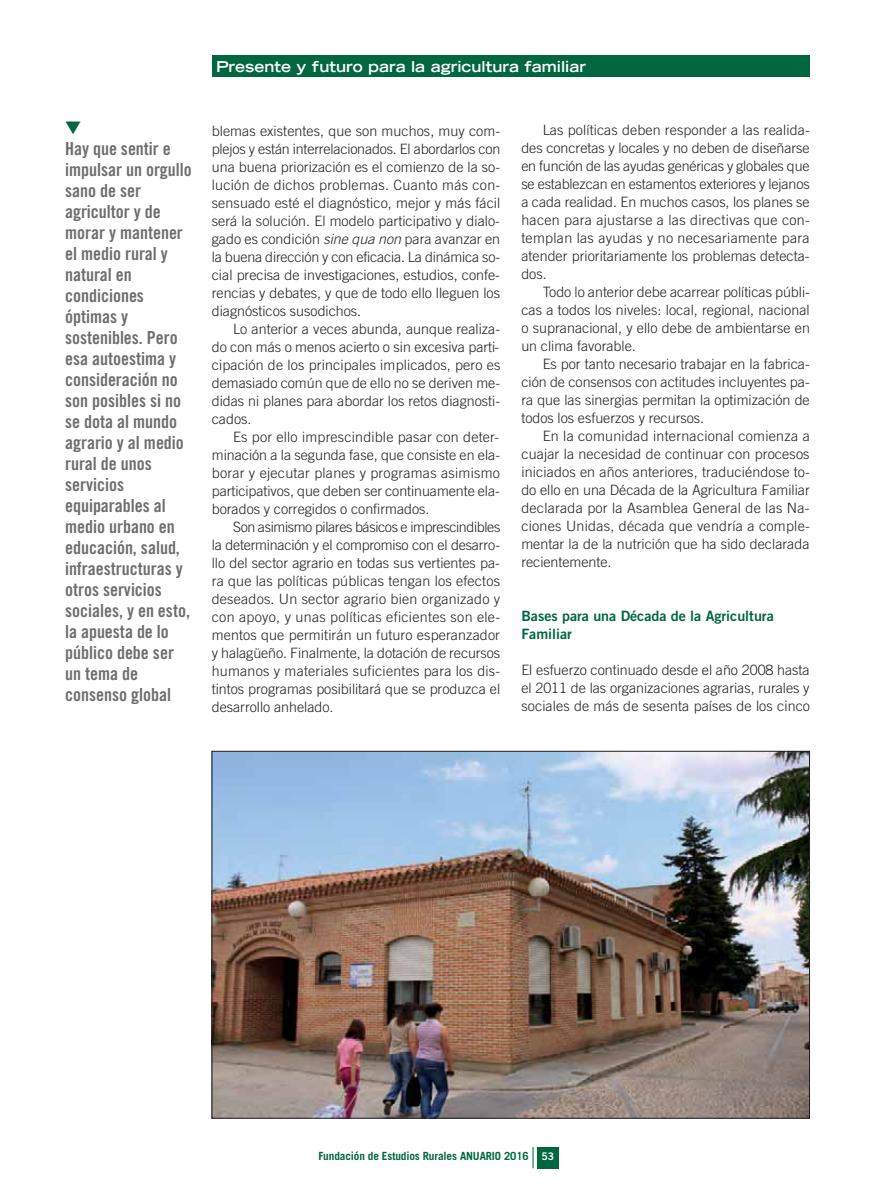
<style>
.page{position:relative;width:876px;height:1198px;background:#fff}
.page>*{position:absolute;margin:0;border:0;box-sizing:border-box;transform-origin:0 0}
.t1{font:18px/21px "Trade Gothic Bold Cond Twenty";color:#6d6e70}
.t2{font:700 expanded 15px "Trade Gothic LH";color:#fff}
.t3{font:300 14.25px/18px "Trade Gothic";color:#231f20;text-align:justify}
.t4{font:14.25px/18px "Trade Gothic Bold Two";color:#00673e}
.t5{font:700 11.25px "Trade Gothic";letter-spacing:-.01em;color:#00673e}
.s1{font-style:italic}
.s2{font-family:"Trade Gothic Bold Two";font-weight:400;font-size:10.5px;color:#fff}
</style>
<div class="page">
<div style="left:212px;top:55px;width:597px;height:22px;background:#00673e"></div>
<div style="left:537px;top:1147px;width:21px;height:21px;background:#00673e"></div>
<svg style="left:532px;top:1147px;width:1px;height:21px"></svg>
<img style="left:214px;top:753px;width:593px;height:363px">
<p class="t1" style="left:65px;top:139px;width:128px">Hay que sentir e impulsar un orgullo sano de ser agricultor y de morar y mantener el medio rural y natural en condiciones óptimas y sostenibles. Pero esa autoestima y consideración no son posibles si no se dota al mundo agrario y al medio rural de unos servicios equiparables al medio urbano en educación, salud, infraestructuras y otros servicios sociales, y en esto, la apuesta de lo público debe ser un tema de consenso global</p>
<p class="t2" style="left:216px;top:61px;width:371px">Presente y futuro para la agricultura familiar</p>
<p class="t3" style="left:212px;top:123px;width:290px">blemas existentes, que son muchos, muy com&shy;plejos y están interrelacionados. El abordarlos con una buena priorización es el comienzo de la so&shy;lución de dichos problemas. Cuanto más con&shy;sensuado esté el diagnóstico, mejor y más fácil será la solución. El modelo participativo y dialo&shy;gado es condición <span class="s1">sine qua non</span> para avanzar en la buena dirección y con eficacia. La dinámica so&shy;cial precisa de investigaciones, estudios, confe&shy;rencias y debates, y que de todo ello lleguen los diagnósticos susodichos.</p>
<p class="t3" style="left:212px;top:321px;width:290px;text-indent:21px">Lo anterior a veces abunda, aunque realiza&shy;do con más o menos acierto o sin excesiva parti&shy;cipación de los principales implicados, pero es demasiado común que de ello no se deriven me&shy;didas ni planes para abordar los retos diagnosti&shy;cados.</p>
<p class="t3" style="left:212px;top:429px;width:290px;text-indent:21px">Es por ello imprescindible pasar con deter&shy;minación a la segunda fase, que consiste en ela&shy;borar y ejecutar planes y programas asimismo participativos, que deben ser continuamente ela&shy;borados y corregidos o confirmados.</p>
<p class="t3" style="left:212px;top:519px;width:290px;text-indent:21px">Son asimismo pilares básicos e imprescindibles la determinación y el compromiso con el desarro&shy;llo del sector agrario en todas sus vertientes pa&shy;ra que las políticas públicas tengan los efectos deseados. Un sector agrario bien organizado y con apoyo, y unas políticas eficientes son ele&shy;mentos que permitirán un futuro esperanzador y halagüeño. Finalmente, la dotación de recursos humanos y materiales suficientes para los dis&shy;tintos programas posibilitará que se produzca el desarrollo anhelado.</p>
<p class="t3" style="left:521px;top:123px;width:290px;text-indent:21px">Las políticas deben responder a las realida&shy;des concretas y locales y no deben de diseñarse en función de las ayudas genéricas y globales que se establezcan en estamentos exteriores y lejanos a cada realidad. En muchos casos, los planes se hacen para ajustarse a las directivas que con&shy;templan las ayudas y no necesariamente para atender prioritariamente los problemas detecta&shy;dos.</p>
<p class="t3" style="left:521px;top:285px;width:290px;text-indent:21px">Todo lo anterior debe acarrear políticas públi&shy;cas a todos los niveles: local, regional, nacional o supranacional, y ello debe de ambientarse en un clima favorable.</p>
<p class="t3" style="left:521px;top:357px;width:290px;text-indent:21px">Es por tanto necesario trabajar en la fabrica&shy;ción de consensos con actitudes incluyentes pa&shy;ra que las sinergias permitan la optimización de todos los esfuerzos y recursos.</p>
<p class="t3" style="left:521px;top:429px;width:290px;text-indent:21px">En la comunidad internacional comienza a cuajar la necesidad de continuar con procesos iniciados en años anteriores, traduciéndose to&shy;do ello en una Década de la Agricultura Familiar declarada por la Asamblea General de las Na&shy;ciones Unidas, década que vendría a comple&shy;mentar la de la nutrición que ha sido declarada recientemente.</p>
<p class="t4" style="left:521px;top:609px;width:254px">Bases para una Década de la Agricultura<br>Familiar</p>
<p class="t3" style="left:521px;top:663px;width:290px">El esfuerzo continuado desde el año 2008 hasta el 2011 de las organizaciones agrarias, rurales y sociales de más de sesenta países de los cinco</p>
<p class="t5" style="left:318px;top:1152px;width:237px">Fundación de Estudios Rurales ANUARIO 2016 <span class="s2">53</span></p>
</div>
